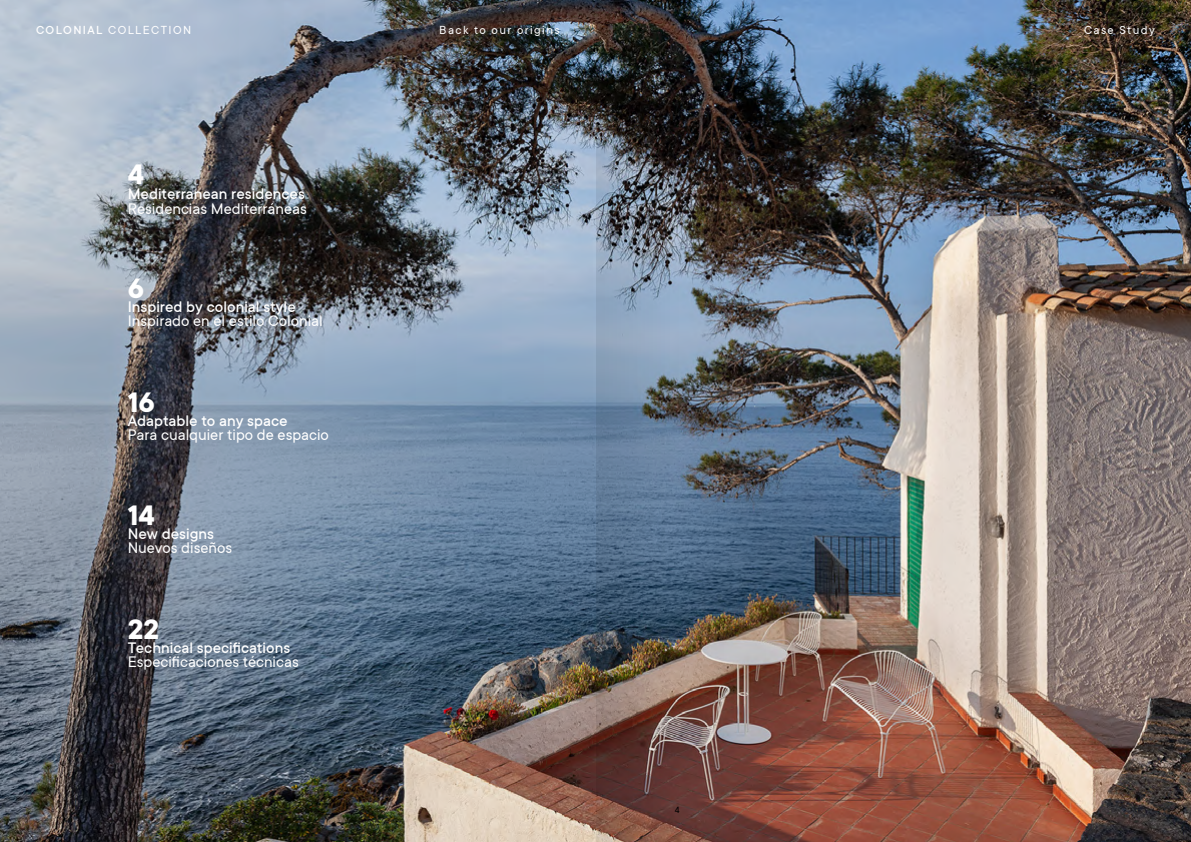
<style>
.page{position:relative;width:1191px;height:842px;background:#fff}
.page>*{position:absolute;margin:0;border:0;box-sizing:border-box;transform-origin:0 0}
.t1{font:700 31px "TT Commons";color:#fff}
.t2{font:17px "TT Commons";color:#fff}
.t3{font:500 17px "TT Commons";color:#fff}
.t4{font:13px "TT Commons";letter-spacing:.11em;color:#fff}
.t5{font:10px "TT Commons";color:#000}
.s1{font-weight:500}
</style>
<div class="page">
<img style="left:0;top:0;width:1191px;height:842px">
<p class="t4" style="left:36px;top:23px;width:157px"><span class="s1">COLONIAL</span> COLLECTION</p>
<p class="t4" style="left:439px;top:23px;width:122px">Back to our origins</p>
<p class="t4" style="left:1084px;top:23px;width:72px">Case Study</p>
<h1 class="t1" style="left:128px;top:157px;width:18px">4</h1>
<p class="t3" style="left:128px;top:185px;width:179px">Mediterranean residences</p>
<p class="t2" style="left:128px;top:200px;width:181px">Residencias Mediterráneas</p>
<h1 class="t1" style="left:128px;top:271px;width:18px">6</h1>
<p class="t3" style="left:128px;top:297px;width:170px">Inspired by colonial style</p>
<p class="t2" style="left:128px;top:311px;width:196px">Inspirado en el estilo Colonial</p>
<h1 class="t1" style="left:128px;top:385px;width:29px">16</h1>
<p class="t3" style="left:128px;top:411px;width:161px">Adaptable to any space</p>
<p class="t2" style="left:128px;top:425px;width:203px">Para cualquier tipo de espacio</p>
<h1 class="t1" style="left:128px;top:499px;width:28px">14</h1>
<p class="t3" style="left:128px;top:525px;width:88px">New designs</p>
<p class="t2" style="left:128px;top:539px;width:106px">Nuevos diseños</p>
<h1 class="t1" style="left:128px;top:612px;width:33px">22</h1>
<p class="t3" style="left:128px;top:639px;width:164px">Technical specifications</p>
<p class="t2" style="left:128px;top:653px;width:173px">Especificaciones técnicas</p>
<p class="t5" style="left:675px;top:804px;width:6px">4</p>
</div>
